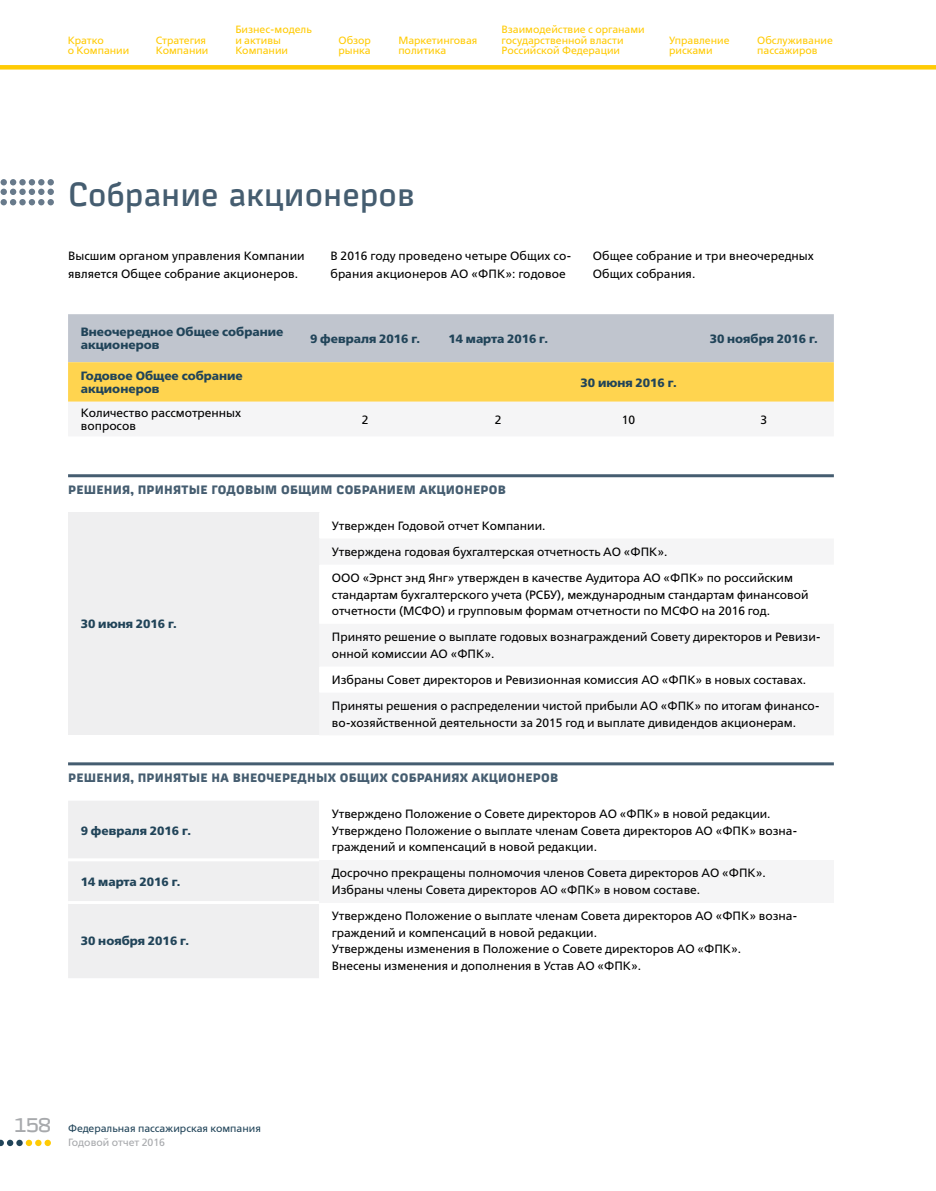
<style>
.page{position:relative;width:936px;height:1191px;background:#fff}
.page>*{position:absolute;margin:0;border:0;box-sizing:border-box;transform-origin:0 0}
.t1{font:33px "Russian Rail G Pro";color:#455d70}
.t2{font:expanded 19.5px "Russian Rail G Pro";color:#a7a9ac}
.t3{font:12px/16.5px "FSRAILWAY Book";color:#000}
.t4{font:12px/13.5px "FSRAILWAY Bold";color:#214459}
.t5{font:700 12px "Russian Rail G Pro";letter-spacing:.02em;color:#455d70}
.t6{font:10.5px/10.5px "FSRAILWAY Book";color:#ffcb05}
.t7{font:10.5px "FSRAILWAY Book";color:#214459}
.t8{font:10.5px "FSRAILWAY Book";color:#a7a9ac}
</style>
<div class="page">
<div style="left:7px;top:1139px;width:6px;height:7px;background:#214459;border-radius:50%"></div>
<svg style="left:0;top:1139px;width:4px;height:7px"></svg>
<div style="left:16px;top:1139px;width:7px;height:7px;background:#214459;border-radius:50%"></div>
<div style="left:45px;top:1139px;width:6px;height:7px;background:#ffcb05;border-radius:50%"></div>
<div style="left:26px;top:1139px;width:6px;height:7px;background:#ffcb05;border-radius:50%"></div>
<div style="left:35px;top:1139px;width:7px;height:7px;background:#ffcb05;border-radius:50%"></div>
<div style="left:0;top:65px;width:935px;height:5px;background:#ffcb05"></div>
<div style="left:19px;top:189px;width:7px;height:6px;background:#687a8b;border-radius:50%"></div>
<div style="left:19px;top:199px;width:7px;height:6px;background:#687a8b;border-radius:50%"></div>
<svg style="left:1px;top:179px;width:15px;height:26px"></svg>
<div style="left:19px;top:179px;width:7px;height:6px;background:#687a8b;border-radius:50%"></div>
<svg style="left:29px;top:179px;width:25px;height:26px"></svg>
<svg style="left:68px;top:314px;width:765px;height:88px;background:#dccc95"></svg>
<div style="left:68px;top:512px;width:251px;height:223px;background:#efeff0"></div>
<div style="left:68px;top:801px;width:251px;height:177px;background:#efeff0"></div>
<div style="left:319px;top:860px;width:514px;height:42px;background:#f5f5f6"></div>
<hr style="left:68px;top:858px;width:251px;height:3px;background:#fff">
<hr style="left:68px;top:901px;width:251px;height:3px;background:#fff">
<hr style="left:68px;top:762px;width:765px;height:3px;background:#455d70">
<hr style="left:68px;top:474px;width:765px;height:3px;background:#455d70">
<p class="t6" style="left:235px;top:24px;width:78px">Бизнес-модель и активы<br>Компании</p>
<p class="t6" style="left:501px;top:24px;width:145px">Взаимодействие с органами государственной власти<br>Российской Федерации</p>
<p class="t6" style="left:669px;top:35px;width:62px">Управление рисками</p>
<p class="t6" style="left:757px;top:35px;width:77px">Обслуживание пассажиров</p>
<p class="t6" style="left:68px;top:35px;width:63px">Кратко<br>о Компании</p>
<p class="t6" style="left:156px;top:35px;width:54px">Стратегия<br>Компании</p>
<p class="t6" style="left:338px;top:35px;width:34px">Обзор рынка</p>
<p class="t6" style="left:398px;top:35px;width:81px">Маркетинговая политика</p>
<h1 class="t1" style="left:68px;top:174px;width:348px">Собрание акционеров</h1>
<p class="t3" style="left:68px;top:247px;width:238px;line-height:18px">Высшим органом управления Компании является Общее собрание акционеров.</p>
<p class="t3" style="left:330px;top:247px;width:242px;line-height:18px">В 2016 году проведено четыре Общих со&shy;брания акционеров АО «ФПК»: годовое</p>
<p class="t3" style="left:592px;top:247px;width:223px;line-height:18px">Общее собрание и три внеочередных<br>Общих собрания.</p>
<p class="t4" style="left:81px;top:325px;width:204px">Внеочередное Общее собрание акционеров</p>
<p class="t4" style="left:310px;top:332px;width:112px">9 февраля 2016 г.</p>
<p class="t4" style="left:448px;top:332px;width:101px">14 марта 2016 г.</p>
<p class="t4" style="left:709px;top:332px;width:110px">30 ноября 2016 г.</p>
<p class="t4" style="left:81px;top:369px;width:163px">Годовое Общее собрание акционеров</p>
<p class="t4" style="left:580px;top:375px;width:98px">30 июня 2016 г.</p>
<p class="t3" style="left:81px;top:406px;width:162px;line-height:13.5px">Количество рассмотренных вопросов</p>
<p class="t3" style="left:362px;top:411px;width:8px">2</p>
<p class="t3" style="left:495px;top:411px;width:8px">2</p>
<p class="t3" style="left:622px;top:411px;width:15px">10</p>
<p class="t3" style="left:760px;top:411px;width:8px">3</p>
<p class="t5" style="left:68px;top:482px;width:439px">РЕШЕНИЯ, ПРИНЯТЫЕ ГОДОВЫМ ОБЩИМ СОБРАНИЕМ АКЦИОНЕРОВ</p>
<p class="t4" style="left:81px;top:617px;width:98px">30 июня 2016 г.</p>
<p class="t3" style="left:332px;top:513px;width:462px;line-height:26.1px">Утвержден Годовой отчет Компании.<br>Утверждена годовая бухгалтерская отчетность АО «ФПК».<br>ООО «Эрнст энд Янг» утвержден в качестве Аудитора АО «ФПК» по российским</p>
<p class="t3" style="left:332px;top:586px;width:478px">стандартам бухгалтерского учета (РСБУ), международным стандартам финансовой отчетности (МСФО) и групповым формам отчетности по МСФО на 2016 год.</p>
<p class="t3" style="left:332px;top:629px;width:490px">Принято решение о выплате годовых вознаграждений Совету директоров и Ревизи&shy;онной комиссии АО «ФПК».</p>
<p class="t3" style="left:332px;top:667px;width:489px;line-height:26.1px">Избраны Совет директоров и Ревизионная комиссия АО «ФПК» в новых составах.<br>Приняты решения о распределении чистой прибыли АО «ФПК» по итогам финансо-</p>
<p class="t3" style="left:332px;top:714px;width:466px">во-хозяйственной деятельности за 2015 год и выплате дивидендов акционерам.</p>
<p class="t5" style="left:68px;top:770px;width:491px">РЕШЕНИЯ, ПРИНЯТЫЕ НА ВНЕОЧЕРЕДНЫХ ОБЩИХ СОБРАНИЯХ АКЦИОНЕРОВ</p>
<p class="t4" style="left:81px;top:823px;width:112px">9 февраля 2016 г.</p>
<p class="t3" style="left:332px;top:806px;width:467px">Утверждено Положение о Совете директоров АО «ФПК» в новой редакции.<br>Утверждено Положение о выплате членам Совета директоров АО «ФПК» возна&shy;граждений и компенсаций в новой редакции.</p>
<p class="t4" style="left:81px;top:874px;width:101px">14 марта 2016 г.</p>
<p class="t3" style="left:332px;top:865px;width:435px">Досрочно прекращены полномочия членов Совета директоров АО «ФПК».<br>Избраны члены Совета директоров АО «ФПК» в новом составе.</p>
<p class="t4" style="left:81px;top:933px;width:110px">30 ноября 2016 г.</p>
<p class="t3" style="left:332px;top:907px;width:467px">Утверждено Положение о выплате членам Совета директоров АО «ФПК» возна&shy;граждений и компенсаций в новой редакции.<br>Утверждены изменения в Положение о Совете директоров АО «ФПК».<br>Внесены изменения и дополнения в Устав АО «ФПК».</p>
<h2 class="t2" style="left:14px;top:1113px;width:39px">158</h2>
<p class="t7" style="left:68px;top:1122px;width:194px">Федеральная пассажирская компания</p>
<p class="t8" style="left:68px;top:1136px;width:98px">Годовой отчет 2016</p>
</div>
